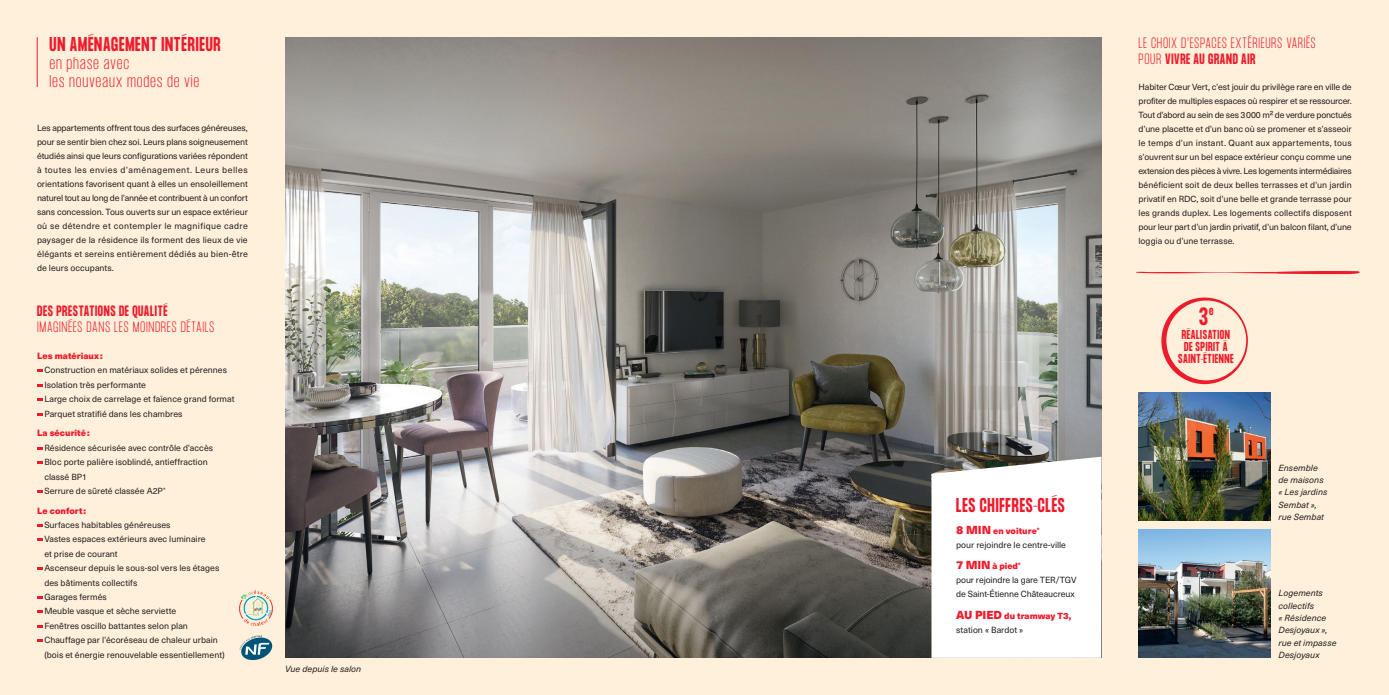
<style>
.page{position:relative;width:1389px;height:695px;background:#fff}
.page>*{position:absolute;margin:0;border:0;box-sizing:border-box;transform-origin:0 0}
.t1{font:700 21.88px "PP Formula Condensed";color:#ee1b2d}
.I_TITRE_2_lignes{font:700 17.5px "PP Formula Condensed";letter-spacing:.05em;color:#ee1b2d}
.I_TITRE_2_lignes-2{font:200 14.88px/17.8px "PP Formula Condensed";letter-spacing:.05em;color:#ee1b2d}
.INTER{font:200 13.12px/15.8px "PP Formula Condensed";letter-spacing:.05em;color:#ee1b2d}
.t2{font:700 11.38px/11.9px "PP Formula Condensed";letter-spacing:.05em;color:#ee1b2d}
.t3{font:700 11.03px "PP Formula Condensed";color:#ee1b2d}
.t4{font:900 8.84px "Neue Haas Unica Pro";letter-spacing:.005em;color:#ee1b2d}
.t5{font:8.75px/14px "Neue Haas Unica Pro";color:#231f20}
.t6{font:italic 8.75px/12.2px "Neue Haas Unica Pro";letter-spacing:.005em;color:#231f20}
.s1{font-weight:700}
.s2{font-weight:900;font-size:11.38px;color:#ee1b2d}
.s3{font-weight:900;color:#ee1b2d}
</style>
<div class="page">
<div style="left:0;top:0;width:1389px;height:694px;background:#fef0da"></div>
<img style="left:285px;top:37px;width:816px;height:620px">
<hr style="left:37px;top:37px;width:1px;height:50px;background:#ee1b2d">
<div style="left:931px;top:456px;width:170px;height:201px;background:#fff"></div>
<svg style="left:239px;top:635px;width:34px;height:26px"></svg>
<svg style="left:37px;top:369px;width:5px;height:3px"></svg>
<svg style="left:37px;top:398px;width:5px;height:3px"></svg>
<svg style="left:37px;top:461px;width:5px;height:3px"></svg>
<svg style="left:37px;top:538px;width:5px;height:3px"></svg>
<svg style="left:37px;top:567px;width:5px;height:3px"></svg>
<svg style="left:37px;top:610px;width:5px;height:3px"></svg>
<svg style="left:37px;top:639px;width:5px;height:3px"></svg>
<img style="left:1139px;top:529px;width:131px;height:128px">
<img style="left:1139px;top:392px;width:131px;height:129px">
<svg style="left:1161px;top:297px;width:87px;height:87px"></svg>
<img style="left:239px;top:590px;width:33px;height:35px">
<svg style="left:1136px;top:271px;width:224px;height:3px"></svg>
<p class="I_TITRE_2_lignes" style="left:50px;top:34px;width:172px">UN AMÉNAGEMENT INTÉRIEUR</p>
<p class="I_TITRE_2_lignes-2" style="left:50px;top:55px;width:151px">en phase avec<br>les nouveaux modes de vie</p>
<p class="t5" style="left:37px;top:121px;width:212px;text-align:justify">Les appartements offrent tous des surfaces généreuses, pour se sentir bien chez soi. Leurs plans soigneusement étudiés ainsi que leurs configurations variées répondent à toutes les envies d’aménagement. Leurs belles orientations favorisent quant à elles un ensoleillement naturel tout au long de l’année et contribuent à un confort sans concession. Tous ouverts sur un espace extérieur où se détendre et contempler le magnifique cadre paysager de la résidence ils forment des lieux de vie élégants et sereins entièrement dédiés au bien-être de leurs occupants.</p>
<p class="INTER" style="left:37px;top:303px;width:179px;line-height:16.6px"><span class="s1">DES PRESTATIONS DE QUALITÉ<br></span>IMAGINÉES DANS LES MOINDRES DÉTAILS</p>
<p class="t4" style="left:37px;top:350px;width:67px">Les matériaux:</p>
<p class="t5" style="left:44px;top:363px;width:184px">Construction en matériaux solides et pérennes</p>
<p class="t5" style="left:44px;top:378px;width:103px">Isolation très performante</p>
<p class="t5" style="left:44px;top:392px;width:192px">Large choix de carrelage et faïence grand format</p>
<p class="t5" style="left:44px;top:406px;width:140px">Parquet stratifié dans les chambres</p>
<p class="t4" style="left:37px;top:427px;width:54px">La sécurité:</p>
<p class="t5" style="left:44px;top:440px;width:170px">Résidence sécurisée avec contrôle d’accès</p>
<p class="t5" style="left:44px;top:455px;width:165px;line-height:14.4px">Bloc porte palière isoblindé, antieffraction classé BP1</p>
<p class="t5" style="left:44px;top:484px;width:123px">Serrure de sûreté classée A2P<sup>*</sup></p>
<p class="t4" style="left:37px;top:504px;width:51px">Le confort:</p>
<p class="t5" style="left:44px;top:518px;width:128px">Surfaces habitables généreuses</p>
<p class="t5" style="left:44px;top:532px;width:163px;line-height:14.4px">Vastes espaces extérieurs avec luminaire et prise de courant</p>
<p class="t5" style="left:44px;top:561px;width:177px;line-height:14.4px">Ascenseur depuis le sous-sol vers les étages des bâtiments collectifs</p>
<p class="t5" style="left:44px;top:590px;width:64px">Garages fermés</p>
<p class="t5" style="left:44px;top:604px;width:133px">Meuble vasque et sèche serviette</p>
<p class="t5" style="left:44px;top:618px;width:145px">Fenêtres oscillo battantes selon plan</p>
<p class="t5" style="left:44px;top:633px;width:182px;line-height:14.4px">Chauffage par l’écoréseau de chaleur urbain (bois et énergie renouvelable essentiellement)</p>
<p class="t6" style="left:285px;top:662px;width:78px">Vue depuis le salon</p>
<p class="I_TITRE_2_lignes" style="left:956px;top:495px;width:110px">LES CHIFFRES-CLÉS</p>
<p class="t5" style="left:956px;top:524px;width:111px"><span class="s2">8 MIN</span> <span class="s3">en voiture</span><sup>*<br></sup>pour rejoindre le centre-ville</p>
<p class="t5" style="left:956px;top:559px;width:122px"><span class="s2">7 MIN</span> <span class="s3">à pied</span><sup>*<br></sup>pour rejoindre la gare TER/TGV de Saint-Étienne Châteaucreux</p>
<p class="t5" style="left:956px;top:608px;width:117px"><span class="s2">AU PIED</span> <span class="s3">du tramway T3, </span>station « Bardot »</p>
<p class="INTER" style="left:1138px;top:35px;width:179px">LE CHOIX D’ESPACES EXTÉRIEURS VARIÉS<br>POUR <span class="s1">VIVRE AU GRAND AIR</span></p>
<p class="t5" style="left:1138px;top:80px;width:215px;text-align:justify">Habiter Cœur Vert, c’est jouir du privilège rare en ville de profiter de multiples espaces où respirer et se ressourcer.<br>Tout d’abord au sein de ses 3000 m2 de verdure ponctués d’une placette et d’un banc où se promener et s’asseoir le temps d’un instant. Quant aux appartements, tous s’ouvrent sur un bel espace extérieur conçu comme une extension des pièces à vivre. Les logements intermédiaires bénéficient soit de deux belles terrasses et d’un jardin privatif en RDC, soit d’une belle et grande terrasse pour les grands duplex. Les logements collectifs disposent pour leur part d’un jardin privatif, d’un balcon filant, d’une loggia ou d’une terrasse.</p>
<p class="t1" style="left:1199px;top:304px;width:10px">3</p>
<p class="t3" style="left:1209px;top:304px;width:6px">e</p>
<p class="t2" style="left:1182px;top:329px;width:50px">RÉALISATION<br>DE SPIRIT À</p>
<p class="t2" style="left:1178px;top:353px;width:57px">SAINT-ÉTIENNE</p>
<p class="t6" style="left:1279px;top:461px;width:50px">Ensemble de maisons « Les jardins<br>Sembat », rue Sembat</p>
<p class="t6" style="left:1279px;top:587px;width:60px">Logements collectifs<br>« Résidence<br>Desjoyaux », rue et impasse<br>Desjoyaux</p>
</div>
